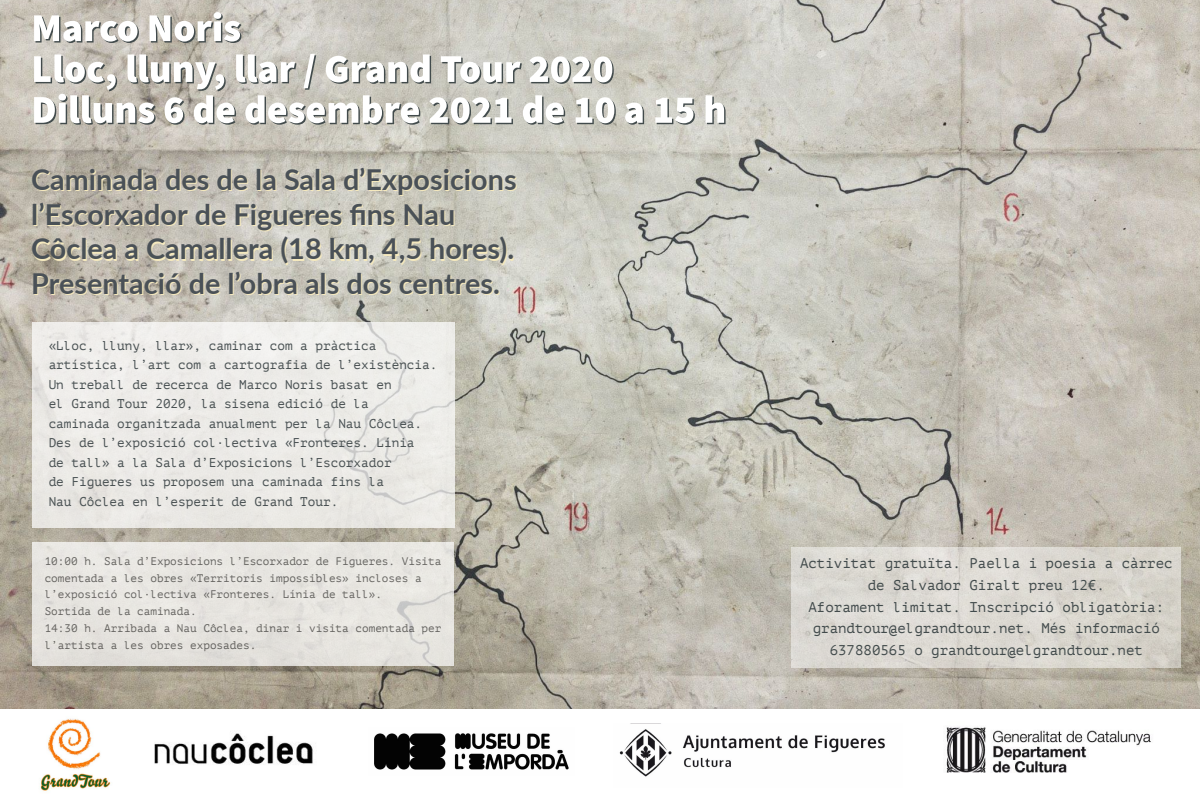
<style>
.page{position:relative;width:1200px;height:800px;background:#fff}
.page>*{position:absolute;margin:0;border:0;box-sizing:border-box;transform-origin:0 0}
.t1{font:700 28.8px/34.9px "Lato";color:#4a5157}
.t2{font:14.1px/21.6px "PT Mono";color:#424b4c}
.t3{font:12.7px/19.5px "PT Mono";color:#495153}
.t4{font:11px/16.9px "PT Mono";color:rgb(13 12 10/.59)}
.s1{color:#f5e9be}
</style>
<div class="page">
<img style="left:0;top:0;width:1200px;height:708px">
<svg style="left:34px;top:15px;width:105px;height:28px"></svg>
<svg style="left:150px;top:12px;width:91px;height:31px"></svg>
<svg style="left:706px;top:95px;width:20px;height:29px"></svg>
<svg style="left:625px;top:103px;width:19px;height:22px"></svg>
<svg style="left:655px;top:98px;width:40px;height:27px"></svg>
<svg style="left:34px;top:54px;width:582px;height:71px"></svg>
<div style="left:32px;top:322px;width:423px;height:206px;background:#ecebe7"></div>
<div style="left:32px;top:542px;width:422px;height:124px;background:#e7e5e0"></div>
<div style="left:792px;top:547px;width:389px;height:121px;background:#fff;opacity:.48"></div>
<img style="left:154px;top:733px;width:159px;height:31px">
<img style="left:946px;top:727px;width:205px;height:46px">
<img style="left:374px;top:733px;width:195px;height:37px">
<img style="left:619px;top:729px;width:266px;height:48px">
<img style="left:40px;top:718px;width:71px;height:73px">
<h1 class="t1" style="left:31px;top:161px;width:487px"><span class="s1">Caminada des</span> de la Sala d’Exposicions l’Escorxador de Figueres fins Nau</h1>
<h1 class="t1" style="left:31px;top:231px;width:485px">Côclea a Camallera (18 km, 4,5 hores).</h1>
<h1 class="t1" style="left:31px;top:266px;width:470px">Presentació de l’obra als dos centres.</h1>
<p class="t3" style="left:49px;top:336px;width:390px">«Lloc, lluny, llar», caminar com a pràctica artística, l’art com a cartografia de l’existència.<br>Un treball de recerca de Marco Noris basat en<br>el Grand Tour 2020, la sisena edició de la<br>caminada organitzada anualment per la Nau Côclea.<br>Des de l’exposició col·lectiva «Fronteres. Línia<br>de tall» a la Sala d’Exposicions l’Escorxador<br>de Figueres us proposem una caminada fins la<br>Nau Côclea en l’esperit de Grand Tour.</p>
<p class="t4" style="left:137px;top:553px;width:173px">d’Exposicions l’Escorxador</p>
<p class="t4" style="left:150px;top:570px;width:114px">obres «Territoris</p>
<p class="t4" style="left:203px;top:586px;width:114px">«Fronteres. Línia</p>
<p class="t4" style="left:45px;top:553px;width:87px">10:00 h. Sala</p>
<p class="t4" style="left:316px;top:553px;width:127px">de Figueres. Visita</p>
<p class="t4" style="left:45px;top:570px;width:101px">comentada a les</p>
<p class="t4" style="left:270px;top:570px;width:154px">impossibles» incloses a</p>
<p class="t4" style="left:45px;top:586px;width:74px">l’exposició</p>
<p class="t4" style="left:322px;top:586px;width:15px">de</p>
<p class="t4" style="left:45px;top:603px;width:48px">Sortida</p>
<p class="t4" style="left:124px;top:586px;width:74px">col·lectiva</p>
<p class="t4" style="left:164px;top:620px;width:140px">a Nau Côclea, dinar i</p>
<p class="t4" style="left:342px;top:586px;width:41px">tall».</p>
<p class="t4" style="left:45px;top:603px;width:154px;text-indent:73px">la caminada.<br>14:30 h. Arribada</p>
<p class="t4" style="left:98px;top:603px;width:15px">de</p>
<p class="t4" style="left:309px;top:620px;width:134px">visita comentada per</p>
<p class="t4" style="left:45px;top:637px;width:74px">l’artista a</p>
<p class="t4" style="left:190px;top:637px;width:68px">exposades.</p>
<p class="t4" style="left:124px;top:637px;width:21px">les</p>
<p class="t4" style="left:150px;top:637px;width:35px">obres</p>
<p class="t2" style="left:1122px;top:553px;width:52px">càrrec</p>
<p class="t2" style="left:800px;top:553px;width:222px">Activitat gratuïta. Paella</p>
<p class="t2" style="left:969px;top:575px;width:137px">Giralt preu 12€.</p>
<p class="t2" style="left:809px;top:596px;width:247px">Aforament limitat. Inscripció</p>
<p class="t2" style="left:830px;top:640px;width:315px">637880565 o grandtour@elgrandtour.net</p>
<p class="t2" style="left:1029px;top:553px;width:86px">i poesia a</p>
<p class="t2" style="left:868px;top:575px;width:95px">de Salvador</p>
<p class="t2" style="left:813px;top:596px;width:353px;text-indent:250px">obligatòria: grandtour@elgrandtour.net. Més informació</p>
</div>
